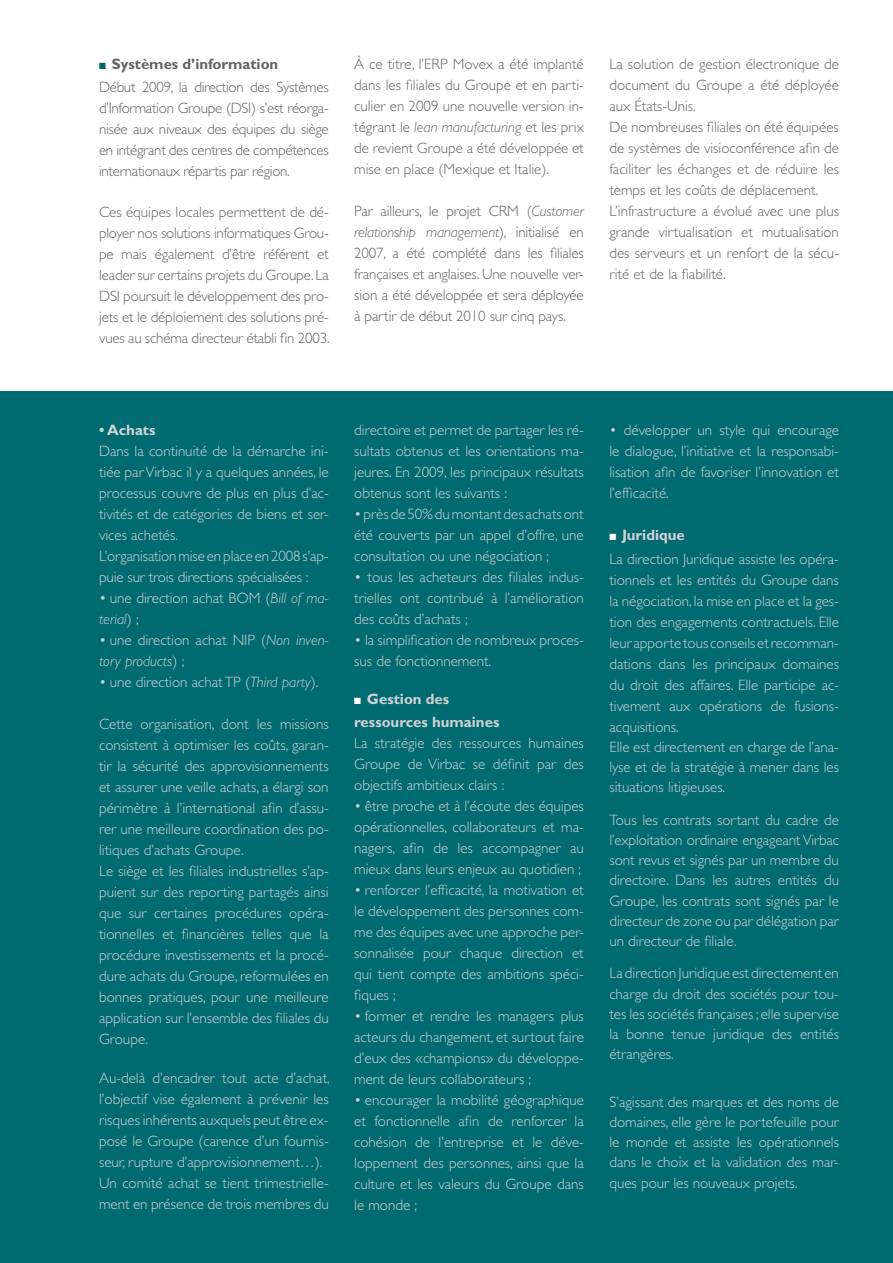
<style>
.page{position:relative;width:893px;height:1263px;background:#fff}
.page>*{position:absolute;margin:0;border:0;box-sizing:border-box;transform-origin:0 0}
.t1{font:300 15px/21px "Gill Sans";color:#d1d2d4;text-align:justify}
.t2{font:300 15px/21px "Gill Sans";color:#636366;text-align:justify}
.t3{font:300 15px/23.1px "Gill Sans";letter-spacing:-.02em;color:#636366}
.t4{font:700 15px/23.1px "Gill Sans";color:#d1d2d4}
.s1{color:#006a71}
.s2{font-weight:700}
.s3{font-style:italic}
.s4{font-weight:700;color:#bdd6da}
.s5{color:#fff}
</style>
<div class="page">
<div style="left:0;top:391px;width:893px;height:872px;background:#006a71"></div>
<p class="t3" style="left:99px;top:53px;width:231px"><span class="s1">■</span> <span class="s2">Systèmes d’information<br></span>Début 2009, la direction des Systèmes</p>
<p class="t2" style="left:99px;top:98px;width:231px">d’Information Groupe (DSI) s’est réorga&shy;nisée aux niveaux des équipes du siège en intégrant des centres de compétences internationaux répartis par région.</p>
<p class="t2" style="left:99px;top:201px;width:232px">Ces équipes locales permettent de dé&shy;ployer nos solutions informatiques Grou&shy;pe mais également d’être référent et leader sur certains projets du Groupe. La DSI poursuit le développement des pro&shy;jets et le déploiement des solutions pré&shy;vues au schéma directeur établi fin 2003.</p>
<p class="t2" style="left:354px;top:54px;width:231px">À ce titre, l’ERP Movex a été implanté dans les filiales du Groupe et en parti&shy;culier en 2009 une nouvelle version in&shy;tégrant le <span class="s3">lean manufacturing</span> et les prix de revient Groupe a été développée et mise en place (Mexique et Italie).</p>
<p class="t2" style="left:354px;top:201px;width:231px">Par ailleurs, le projet CRM (<span class="s3">Customer relationship management</span>), initialisé en 2007, a été complété dans les filiales françaises et anglaises. Une nouvelle ver&shy;sion a été développée et sera déployée à partir de début 2010 sur cinq pays.</p>
<p class="t2" style="left:609px;top:54px;width:231px;text-align:left">La solution de gestion électronique de document du Groupe a été déployée aux États-Unis.<br>De nombreuses filiales on été équipées de systèmes de visioconférence afin de faciliter les échanges et de réduire les temps et les coûts de déplacement.<br>L’infrastructure a évolué avec une plus grande virtualisation et mutualisation des serveurs et un renfort de la sécu&shy;rité et de la fiabilité.</p>
<p class="t1" style="left:99px;top:420px;width:231px;text-align:left"><span class="s4">•</span> <span class="s2">Achats<br></span>Dans la continuité de la démarche ini&shy;tiée par Virbac il y a quelques années, le processus couvre de plus en plus d’ac&shy;tivités et de catégories de biens et ser&shy;vices achetés.<br>L’organisation mise en place en 2008 s’ap&shy;puie sur trois directions spécialisées :</p>
<p class="t1" style="left:99px;top:588px;width:231px">• une direction achat BOM (<span class="s3">Bill of ma&shy;terial</span>) ;</p>
<p class="t1" style="left:99px;top:630px;width:231px">• une direction achat NIP (<span class="s3">Non inven&shy;tory products</span>) ;</p>
<p class="t1" style="left:99px;top:672px;width:221px">• une direction achat TP (<span class="s3">Third party</span>).</p>
<p class="t1" style="left:99px;top:714px;width:231px;text-align:left">Cette organisation, dont les missions consistent à optimiser les coûts, garan&shy;tir la sécurité des approvisionnements et assurer une veille achats, a élargi son périmètre à l’international afin d’assu&shy;rer une meilleure coordination des po&shy;litiques d’achats Groupe.<br>Le siège et les filiales industrielles s’ap&shy;puient sur des reporting partagés ainsi que sur certaines procédures opéra&shy;tionnelles et financières telles que la procédure investissements et la procé&shy;dure achats du Groupe, reformulées en bonnes pratiques, pour une meilleure application sur l’ensemble des filiales du Groupe.</p>
<p class="t1" style="left:99px;top:1068px;width:232px;text-align:left">Au-delà d’encadrer tout acte d’achat, l’objectif vise également à prévenir les risques inhérents auxquels peut être ex&shy;posé le Groupe (carence d’un fournis&shy;seur, rupture d’approvisionnement…).<br>Un comité achat se tient trimestrielle&shy;ment en présence de trois membres du</p>
<p class="t1" style="left:354px;top:420px;width:231px">directoire et permet de partager les ré&shy;sultats obtenus et les orientations ma&shy;jeures. En 2009, les principaux résultats obtenus sont les suivants :</p>
<p class="t1" style="left:354px;top:504px;width:231px">• près de 50% du montant des achats ont été couverts par un appel d’offre, une consultation ou une négociation ;</p>
<p class="t1" style="left:354px;top:567px;width:231px">• tous les acheteurs des filiales indus&shy;trielles ont contribué à l’amélioration des coûts d’achats ;</p>
<p class="t1" style="left:354px;top:630px;width:231px">• la simplification de nombreux proces&shy;sus de fonctionnement.</p>
<p class="t4" style="left:354px;top:687px;width:147px"><span class="s5">■</span> Gestion des ressources humaines</p>
<p class="t1" style="left:354px;top:732px;width:231px">La stratégie des ressources humaines Groupe de Virbac se définit par des objectifs ambitieux clairs :</p>
<p class="t1" style="left:354px;top:795px;width:231px">• être proche et à l’écoute des équipes opérationnelles, collaborateurs et ma&shy;nagers, afin de les accompagner au mieux dans leurs enjeux au quotidien ;</p>
<p class="t1" style="left:354px;top:879px;width:231px">• renforcer l’efficacité, la motivation et le développement des personnes com&shy;me des équipes avec une approche per&shy;sonnalisée pour chaque direction et qui tient compte des ambitions spéci&shy;fiques ;</p>
<p class="t1" style="left:354px;top:1005px;width:231px">• former et rendre les managers plus acteurs du changement, et surtout faire d’eux des «champions» du développe&shy;ment de leurs collaborateurs ;</p>
<p class="t1" style="left:354px;top:1089px;width:231px">• encourager la mobilité géographique et fonctionnelle afin de renforcer la cohésion de l’entreprise et le déve&shy;loppement des personnes, ainsi que la culture et les valeurs du Groupe dans le monde ;</p>
<p class="t1" style="left:609px;top:420px;width:231px">• développer un style qui encourage le dialogue, l’initiative et la responsabi&shy;lisation afin de favoriser l’innovation et l’efficacité.</p>
<p class="t1" style="left:609px;top:524px;width:231px;line-height:23.1px"><span class="s5">■</span> <span class="s2">Juridique<br></span>La direction Juridique assiste les opéra-</p>
<p class="t1" style="left:609px;top:569px;width:231px;text-align:left">tionnels et les entités du Groupe dans la négociation, la mise en place et la ges&shy;tion des engagements contractuels. Elle leur apporte tous conseils et recomman&shy;dations dans les principaux domaines du droit des affaires. Elle participe ac&shy;tivement aux opérations de fusions&shy;acquisitions.<br>Elle est directement en charge de l’ana&shy;lyse et de la stratégie à mener dans les situations litigieuses.</p>
<p class="t1" style="left:609px;top:809px;width:231px;line-height:20.2px">Tous les contrats sortant du cadre de l’exploitation ordinaire engageant Virbac sont revus et signés par un membre du directoire. Dans les autres entités du Groupe, les contrats sont signés par le directeur de zone ou par délégation par un directeur de filiale.</p>
<p class="t1" style="left:609px;top:963px;width:231px;line-height:20.2px">La direction Juridique est directement en charge du droit des sociétés pour tou&shy;tes les sociétés françaises ; elle supervise la bonne tenue juridique des entités étrangères.</p>
<p class="t1" style="left:609px;top:1091px;width:231px;line-height:20.2px">S’agissant des marques et des noms de domaines, elle gère le portefeuille pour le monde et assiste les opérationnels dans le choix et la validation des mar&shy;ques pour les nouveaux projets.</p>
</div>
